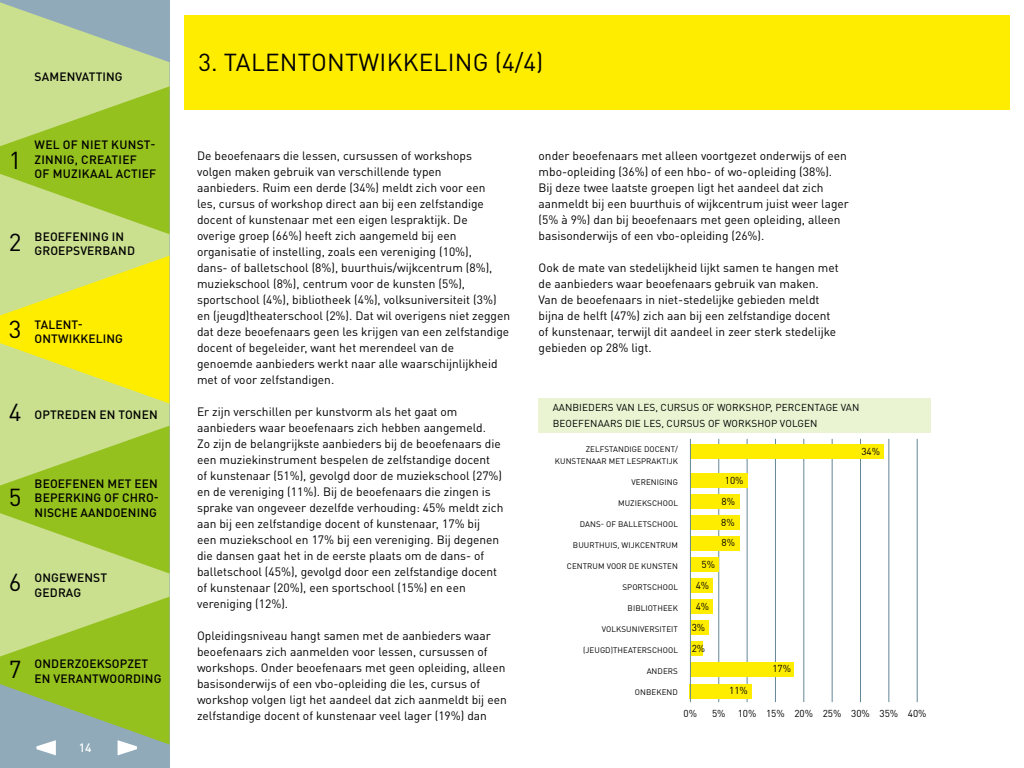
<style>
.page{position:relative;width:1024px;height:768px;background:#fff}
.page>*{position:absolute;margin:0;border:0;box-sizing:border-box;transform-origin:0 0}
.kop{font:24.3px "DINOT";letter-spacing:.01em;color:#000}
.plat{font:12px/16px "DINOT";color:#000}
.t1{font:500 12px/14.4px "DINOT";letter-spacing:.01em;color:#000;text-align:justify}
.t2{font:500 12px "DINOT";color:#fff}
.t3{font:10px "DINOT";letter-spacing:.01em;color:#000}
.grafiek_voor{font:8px "DINOT";letter-spacing:.01em;color:#000}
</style>
<div class="page">
<div style="left:184px;top:15px;width:826px;height:95px;background:#ffed00"></div>
<div style="left:539px;top:398px;width:392px;height:34px;background:#eaf3d2"></div>
<hr style="left:718px;top:439px;width:1px;height:263px;background:#648798">
<hr style="left:747px;top:439px;width:1px;height:263px;background:#648798">
<hr style="left:775px;top:439px;width:1px;height:263px;background:#648798">
<hr style="left:803px;top:439px;width:1px;height:263px;background:#648798">
<hr style="left:832px;top:439px;width:1px;height:263px;background:#648798">
<hr style="left:860px;top:439px;width:1px;height:263px;background:#648798">
<hr style="left:888px;top:439px;width:1px;height:263px;background:#648798">
<hr style="left:917px;top:439px;width:1px;height:263px;background:#648798">
<div style="left:690px;top:445px;width:194px;height:14px;background:#ffed00"></div>
<div style="left:690px;top:474px;width:57px;height:14px;background:#ffed00"></div>
<div style="left:690px;top:495px;width:50px;height:14px;background:#ffed00"></div>
<div style="left:690px;top:516px;width:50px;height:14px;background:#ffed00"></div>
<div style="left:690px;top:537px;width:50px;height:14px;background:#ffed00"></div>
<div style="left:690px;top:558px;width:28px;height:14px;background:#ffed00"></div>
<div style="left:690px;top:579px;width:23px;height:14px;background:#ffed00"></div>
<div style="left:690px;top:600px;width:23px;height:14px;background:#ffed00"></div>
<div style="left:691px;top:621px;width:17px;height:14px;background:#ffed00"></div>
<div style="left:691px;top:642px;width:11px;height:14px;background:#ffed00"></div>
<div style="left:691px;top:663px;width:103px;height:14px;background:#ffed00"></div>
<div style="left:690px;top:684px;width:62px;height:14px;background:#ffed00"></div>
<hr style="left:690px;top:439px;width:1px;height:263px;background:#648798">
<svg style="left:0;top:2px;width:170px;height:753px;background:#b8d15b"></svg>
<p class="t1" style="left:35px;top:69px;width:90px">SAMENVATTING</p>
<p class="kop" style="left:9px;top:145px;width:14px">1</p>
<p class="t1" style="left:35px;top:137px;width:122px">WEL OF NIET KUNST-</p>
<p class="t1" style="left:35px;top:152px;width:104px">ZINNIG, CREATIEF</p>
<p class="t1" style="left:35px;top:166px;width:123px">OF MUZIKAAL ACTIEF</p>
<p class="kop" style="left:9px;top:227px;width:14px">2</p>
<p class="t1" style="left:35px;top:229px;width:91px">BEOEFENING IN</p>
<p class="t1" style="left:35px;top:243px;width:102px">GROEPSVERBAND</p>
<p class="kop" style="left:9px;top:314px;width:14px">3</p>
<p class="t1" style="left:35px;top:317px;width:50px">TALENT-</p>
<p class="t1" style="left:35px;top:331px;width:90px">ONTWIKKELING</p>
<p class="kop" style="left:9px;top:397px;width:14px">4</p>
<p class="t1" style="left:35px;top:407px;width:125px">OPTREDEN EN TONEN</p>
<p class="kop" style="left:9px;top:482px;width:14px">5</p>
<p class="t1" style="left:35px;top:476px;width:126px">BEOEFENEN MET EEN BEPERKING OF CHRO-NISCHE AANDOENING</p>
<p class="kop" style="left:9px;top:567px;width:14px">6</p>
<p class="t1" style="left:35px;top:571px;width:74px">ONGEWENST</p>
<p class="t1" style="left:35px;top:585px;width:48px">GEDRAG</p>
<p class="kop" style="left:9px;top:654px;width:14px">7</p>
<p class="t1" style="left:35px;top:656px;width:115px">ONDERZOEKSOPZET</p>
<p class="t1" style="left:35px;top:671px;width:128px">EN VERANTWOORDING</p>
<p class="t2" style="left:71px;top:740px;width:14px">14</p>
<p class="t2" style="left:79px;top:740px;width:14px">14</p>
<h1 class="kop" style="left:198px;top:47px;width:346px">3. TALENTONTWIKKELING (4/4)</h1>
<p class="plat" style="left:197px;top:147px;width:315px">De beoefenaars die lessen, cursussen of workshops<br>volgen maken gebruik van verschillende typen<br>aanbieders. Ruim een derde (34%) meldt zich voor een<br>les, cursus of workshop direct aan bij een zelfstandige docent of kunstenaar met een eigen lespraktijk. De<br>overige groep (66%) heeft zich aangemeld bij een organisatie of instelling, zoals een vereniging (10%),<br>dans- of balletschool (8%), buurthuis/wijkcentrum (8%), muziekschool (8%), centrum voor de kunsten (5%), sportschool (4%), bibliotheek (4%), volksuniversiteit (3%) en (jeugd)theaterschool (2%). Dat wil overigens niet zeggen dat deze beoefenaars geen les krijgen van een zelfstandige docent of begeleider, want het merendeel van de genoemde aanbieders werkt naar alle waarschijnlijkheid met of voor zelfstandigen.</p>
<p class="plat" style="left:197px;top:403px;width:308px">Er zijn verschillen per kunstvorm als het gaat om aanbieders waar beoefenaars zich hebben aangemeld.<br>Zo zijn de belangrijkste aanbieders bij de beoefenaars die een muziekinstrument bespelen de zelfstandige docent<br>of kunstenaar (51%), gevolgd door de muziekschool (27%) en de vereniging (11%). Bij de beoefenaars die zingen is sprake van ongeveer dezelfde verhouding: 45% meldt zich aan bij een zelfstandige docent of kunstenaar, 17% bij<br>een muziekschool en 17% bij een vereniging. Bij degenen die dansen gaat het in de eerste plaats om de dans- of balletschool (45%), gevolgd door een zelfstandige docent of kunstenaar (20%), een sportschool (15%) en een vereniging (12%).</p>
<p class="plat" style="left:197px;top:627px;width:311px">Opleidingsniveau hangt samen met de aanbieders waar beoefenaars zich aanmelden voor lessen, cursussen of workshops. Onder beoefenaars met geen opleiding, alleen basisonderwijs of een vbo-opleiding die les, cursus of workshop volgen ligt het aandeel dat zich aanmeldt bij een zelfstandige docent of kunstenaar veel lager (19%) dan</p>
<p class="plat" style="left:539px;top:147px;width:312px">onder beoefenaars met alleen voortgezet onderwijs of een mbo-opleiding (36%) of een hbo- of wo-opleiding (38%).<br>Bij deze twee laatste groepen ligt het aandeel dat zich aanmeldt bij een buurthuis of wijkcentrum juist weer lager (5% à 9%) dan bij beoefenaars met geen opleiding, alleen basisonderwijs of een vbo-opleiding (26%).</p>
<p class="plat" style="left:539px;top:259px;width:302px">Ook de mate van stedelijkheid lijkt samen te hangen met de aanbieders waar beoefenaars gebruik van maken.<br>Van de beoefenaars in niet-stedelijke gebieden meldt bijna de helft (47%) zich aan bij een zelfstandige docent of kunstenaar, terwijl dit aandeel in zeer sterk stedelijke gebieden op 28% ligt.</p>
<p class="t3" style="left:553px;top:401px;width:308px">AANBIEDERS VAN LES, CURSUS OF WORKSHOP, PERCENTAGE VAN</p>
<p class="t3" style="left:553px;top:417px;width:266px">BEOEFENAARS DIE LES, CURSUS OF WORKSHOP VOLGEN</p>
<p class="grafiek_voor" style="left:586px;top:444px;width:94px">ZELFSTANDIGE DOCENT/</p>
<p class="grafiek_voor" style="left:555px;top:456px;width:125px">KUNSTENAAR MET LESPRAKTIJK</p>
<p class="grafiek_voor" style="left:631px;top:477px;width:48px">VERENIGING</p>
<p class="grafiek_voor" style="left:618px;top:498px;width:61px">MUZIEKSCHOOL</p>
<p class="grafiek_voor" style="left:580px;top:519px;width:100px">DANS- OF BALLETSCHOOL</p>
<p class="grafiek_voor" style="left:573px;top:540px;width:106px">BUURTHUIS, WIJKCENTRUM</p>
<p class="grafiek_voor" style="left:567px;top:561px;width:113px">CENTRUM VOOR DE KUNSTEN</p>
<p class="grafiek_voor" style="left:622px;top:582px;width:57px">SPORTSCHOOL</p>
<p class="grafiek_voor" style="left:628px;top:603px;width:52px">BIBLIOTHEEK</p>
<p class="grafiek_voor" style="left:602px;top:624px;width:78px">VOLKSUNIVERSITEIT</p>
<p class="grafiek_voor" style="left:583px;top:645px;width:96px">(JEUGD)THEATERSCHOOL</p>
<p class="grafiek_voor" style="left:647px;top:666px;width:33px">ANDERS</p>
<p class="grafiek_voor" style="left:635px;top:687px;width:44px">ONBEKEND</p>
<p class="t3" style="left:725px;top:474px;width:20px">10%</p>
<p class="t3" style="left:722px;top:495px;width:15px">8%</p>
<p class="t3" style="left:721px;top:516px;width:15px">8%</p>
<p class="t3" style="left:722px;top:536px;width:15px">8%</p>
<p class="t3" style="left:702px;top:558px;width:15px">5%</p>
<p class="t3" style="left:696px;top:579px;width:15px">4%</p>
<p class="t3" style="left:696px;top:600px;width:15px">4%</p>
<p class="t3" style="left:692px;top:621px;width:15px">3%</p>
<p class="t3" style="left:692px;top:642px;width:15px">2%</p>
<p class="t3" style="left:729px;top:684px;width:20px">11%</p>
<p class="t3" style="left:772px;top:662px;width:20px">17%</p>
<p class="t3" style="left:861px;top:445px;width:20px">34%</p>
<p class="t3" style="left:684px;top:708px;width:15px">0%</p>
<p class="t3" style="left:712px;top:708px;width:15px">5%</p>
<p class="t3" style="left:738px;top:708px;width:20px">10%</p>
<p class="t3" style="left:766px;top:708px;width:20px">15%</p>
<p class="t3" style="left:794px;top:708px;width:20px">20%</p>
<p class="t3" style="left:823px;top:708px;width:20px">25%</p>
<p class="t3" style="left:851px;top:708px;width:20px">30%</p>
<p class="t3" style="left:879px;top:708px;width:20px">35%</p>
<p class="t3" style="left:908px;top:708px;width:20px">40%</p>
</div>
